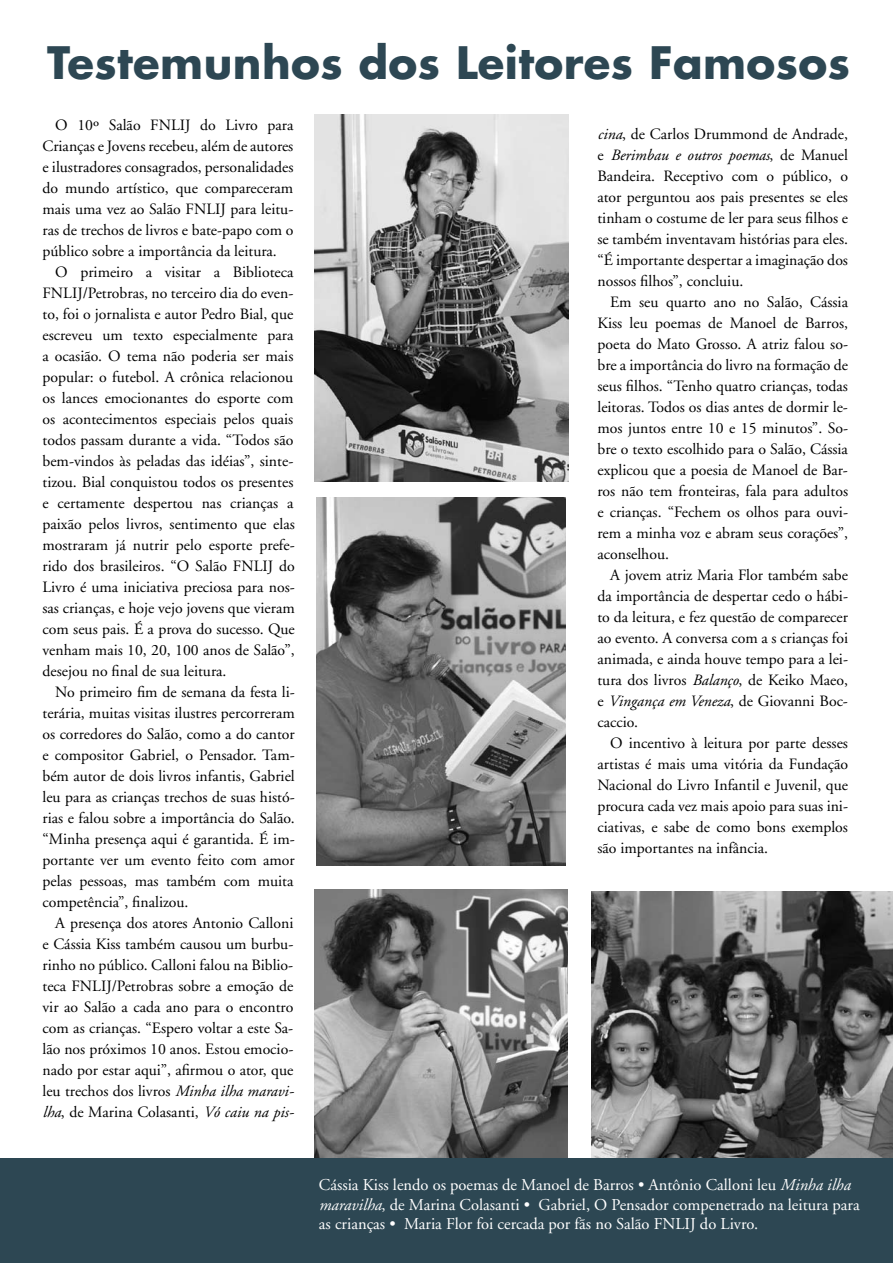
<style>
.page{position:relative;width:893px;height:1263px;background:#fff}
.page>*{position:absolute;margin:0;border:0;box-sizing:border-box;transform-origin:0 0}
.t1{font:700 43.5px "Futura";letter-spacing:.01em;color:#2d4753}
.t2{font:16.5px/19.5px "Adobe Garamond";color:#fff}
.t3{font:15.75px/21px "Adobe Garamond";color:#000;text-align:justify}
.s1{font-style:italic}
</style>
<div class="page">
<img style="left:316px;top:497px;width:250px;height:369px">
<img style="left:315px;top:115px;width:254px;height:367px">
<img style="left:315px;top:890px;width:252px;height:269px">
<img style="left:591px;top:891px;width:302px;height:268px">
<div style="left:0;top:1159px;width:893px;height:104px;background:#2d4753"></div>
<h1 class="t1" style="left:47px;top:33px;width:805px">Testemunhos dos Leitores Famosos</h1>
<p class="t3" style="left:43px;top:115px;width:252px;text-indent:13px">O 10º Salão FNLIJ do Livro para Crianças e Jovens recebeu, além de autores e ilustradores consagrados, personalidades do mundo artístico, que compareceram mais uma vez ao Salão FNLIJ para leitu&shy;ras de trechos de livros e bate-papo com o público sobre a importância da leitura.</p>
<p class="t3" style="left:43px;top:262px;width:254px;text-indent:13px">O primeiro a visitar a Biblioteca FNLIJ/Petrobras, no terceiro dia do even&shy;to, foi o jornalista e autor Pedro Bial, que escreveu um texto especialmente para a ocasião. O tema não poderia ser mais popular: o futebol. A crônica relacionou os lances emocionantes do esporte com os acontecimentos especiais pelos quais todos passam durante a vida. “Todos são bem-vindos às peladas das idéias”, sinte&shy;tizou. Bial conquistou todos os presentes e certamente despertou nas crianças a paixão pelos livros, sentimento que elas mostraram já nutrir pelo esporte prefe&shy;rido dos brasileiros. “O Salão FNLIJ do Livro é uma iniciativa preciosa para nos&shy;sas crianças, e hoje vejo jovens que vieram com seus pais. É a prova do sucesso. Que venham mais 10, 20, 100 anos de Salão”, desejou no final de sua leitura.</p>
<p class="t3" style="left:43px;top:682px;width:254px;text-indent:13px">No primeiro fim de semana da festa li&shy;terária, muitas visitas ilustres percorreram os corredores do Salão, como a do cantor e compositor Gabriel, o Pensador. Tam&shy;bém autor de dois livros infantis, Gabriel leu para as crianças trechos de suas histó&shy;rias e falou sobre a importância do Salão. “Minha presença aqui é garantida. É im&shy;portante ver um evento feito com amor pelas pessoas, mas também com muita competência”, finalizou.</p>
<p class="t3" style="left:43px;top:913px;width:253px;text-indent:13px">A presença dos atores Antonio Calloni e Cássia Kiss também causou um burbu&shy;rinho no público. Calloni falou na Biblio&shy;teca FNLIJ/Petrobras sobre a emoção de vir ao Salão a cada ano para o encontro com as crianças. “Espero voltar a este Sa&shy;lão nos próximos 10 anos. Estou emocio&shy;nado por estar aqui”, afirmou o ator, que leu trechos dos livros <span class="s1">Minha ilha maravi&shy;lha</span>, de Marina Colasanti, <span class="s1">Vó caiu na pis-</span></p>
<p class="t3" style="left:597px;top:124px;width:252px"><span class="s1">cina</span>, de Carlos Drummond de Andrade, e <span class="s1">Berimbau e outros poemas</span>, de Manuel Bandeira. Receptivo com o público, o ator perguntou aos pais presentes se eles tinham o costume de ler para seus filhos e se também inventavam histórias para eles. “É importante despertar a imaginação dos nossos filhos”, concluiu.</p>
<p class="t3" style="left:597px;top:292px;width:252px;text-indent:13px">Em seu quarto ano no Salão, Cássia Kiss leu poemas de Manoel de Barros, poeta do Mato Grosso. A atriz falou so&shy;bre a importância do livro na formação de seus filhos. “Tenho quatro crianças, todas leitoras. Todos os dias antes de dormir le&shy;mos juntos entre 10 e 15 minutos”. So&shy;bre o texto escolhido para o Salão, Cássia explicou que a poesia de Manoel de Bar&shy;ros não tem fronteiras, fala para adultos e crianças. “Fechem os olhos para ouvi&shy;rem a minha voz e abram seus corações”, aconselhou.</p>
<p class="t3" style="left:597px;top:565px;width:252px;text-indent:13px">A jovem atriz Maria Flor também sabe da importância de despertar cedo o hábi&shy;to da leitura, e fez questão de comparecer ao evento. A conversa com a s crianças foi animada, e ainda houve tempo para a lei&shy;tura dos livros <span class="s1">Balanço</span>, de Keiko Maeo, e <span class="s1">Vingança em Veneza</span>, de Giovanni Boc&shy;caccio.</p>
<p class="t3" style="left:597px;top:733px;width:252px;text-indent:13px">O incentivo à leitura por parte desses artistas é mais uma vitória da Fundação Nacional do Livro Infantil e Juvenil, que procura cada vez mais apoio para suas ini&shy;ciativas, e sabe de como bons exemplos são importantes na infância.</p>
<p class="t2" style="left:319px;top:1175px;width:542px">Cássia Kiss lendo os poemas de Manoel de Barros • Antônio Calloni leu <span class="s1">Minha ilha maravilha</span>, de Marina Colasanti • Gabriel, O Pensador compenetrado na leitura para as crianças • Maria Flor foi cercada por fãs no Salão FNLIJ do Livro.</p>
</div>
